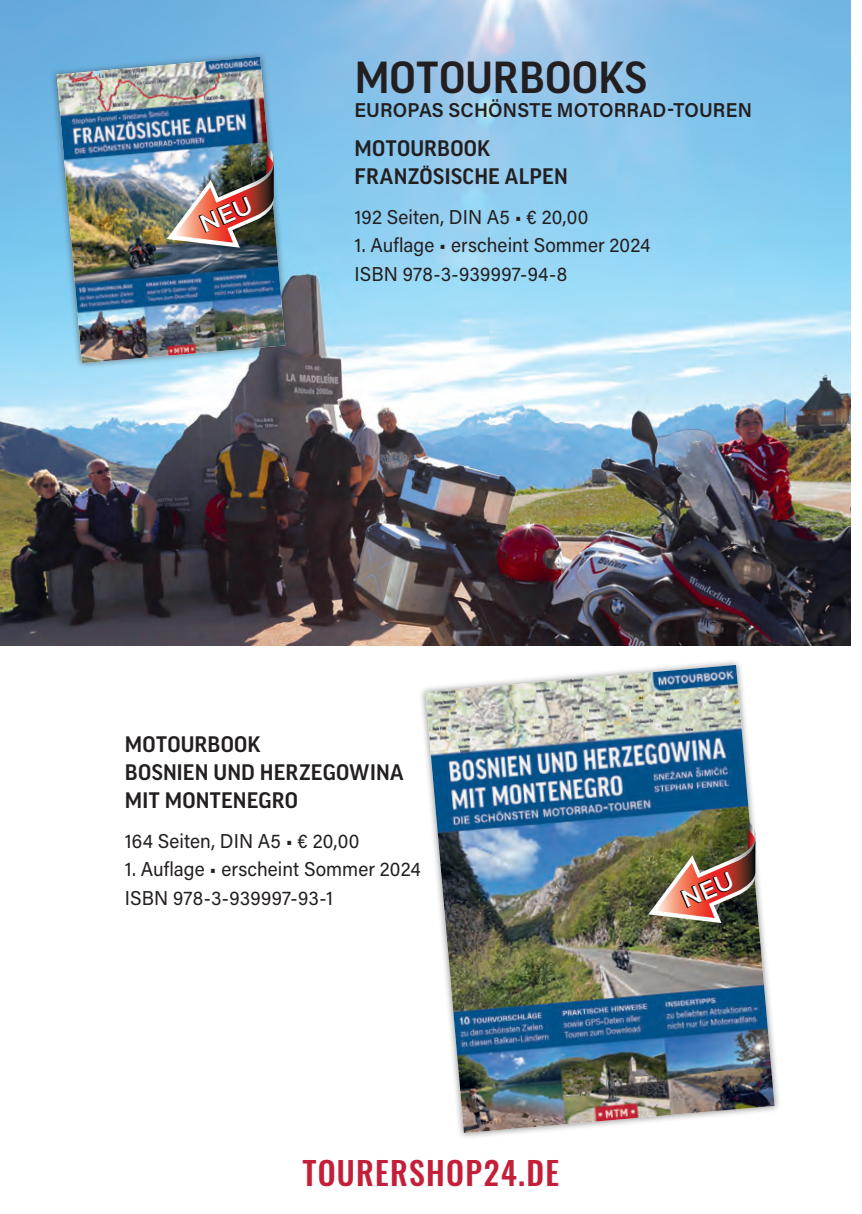
<style>
.page{position:relative;width:862px;height:1214px;background:#fff}
.page>*{position:absolute;margin:0;border:0;box-sizing:border-box;transform-origin:0 0}
.t1{font:500 48px "Good Headline Pro";letter-spacing:.005em;color:#231f20}
.t2{font:500 32px "Oswald";letter-spacing:.04em;color:#c31f39}
.t3{font:500 24px/28px "Good Headline Pro";letter-spacing:.005em;color:#231f20}
.t4{font:20px/28.4px "Acumin Pro";letter-spacing:.005em;color:#231f20;scale:.95 1}
.t5{font:600 20px "Acumin Pro";letter-spacing:.01em;color:#231f20;scale:.95 1}
</style>
<div class="page">
<img style="left:0;top:0;width:850px;height:645px">
<div style="left:50px;top:50px;width:242px;height:320px;background:#313231;opacity:.55"></div>
<img style="left:57px;top:57px;width:228px;height:306px">
<img style="left:425px;top:664px;width:349px;height:468px">
<img style="left:167px;top:146px;width:113px;height:102px">
<img style="left:648px;top:820px;width:114px;height:102px">
<h1 class="t1" style="left:355px;top:54px;width:294px">MOTOURBOOKS</h1>
<p class="t5" style="left:354px;top:96px;width:420px">EUROPAS SCHÖNSTE MOTORRAD-TOUREN</p>
<p class="t3" style="left:354px;top:135px;width:215px">MOTOURBOOK<br>FRANZÖSISCHE ALPEN</p>
<p class="t4" style="left:354px;top:202px;width:248px">192 Seiten, DIN A5 • € 20,00</p>
<p class="t4" style="left:354px;top:230px;width:313px">1. Auflage • erscheint Sommer 2024<br>ISBN 978-3-939997-94-8</p>
<p class="t3" style="left:125px;top:731px;width:280px">MOTOURBOOK<br>BOSNIEN UND HERZEGOWINA<br>MIT MONTENEGRO</p>
<p class="t4" style="left:125px;top:826px;width:248px">164 Seiten, DIN A5 • € 20,00</p>
<p class="t4" style="left:125px;top:854px;width:313px">1. Auflage • erscheint Sommer 2024<br>ISBN 978-3-939997-93-1</p>
<h2 class="t2" style="left:303px;top:1150px;width:258px">TOURERSHOP24.DE</h2>
</div>
